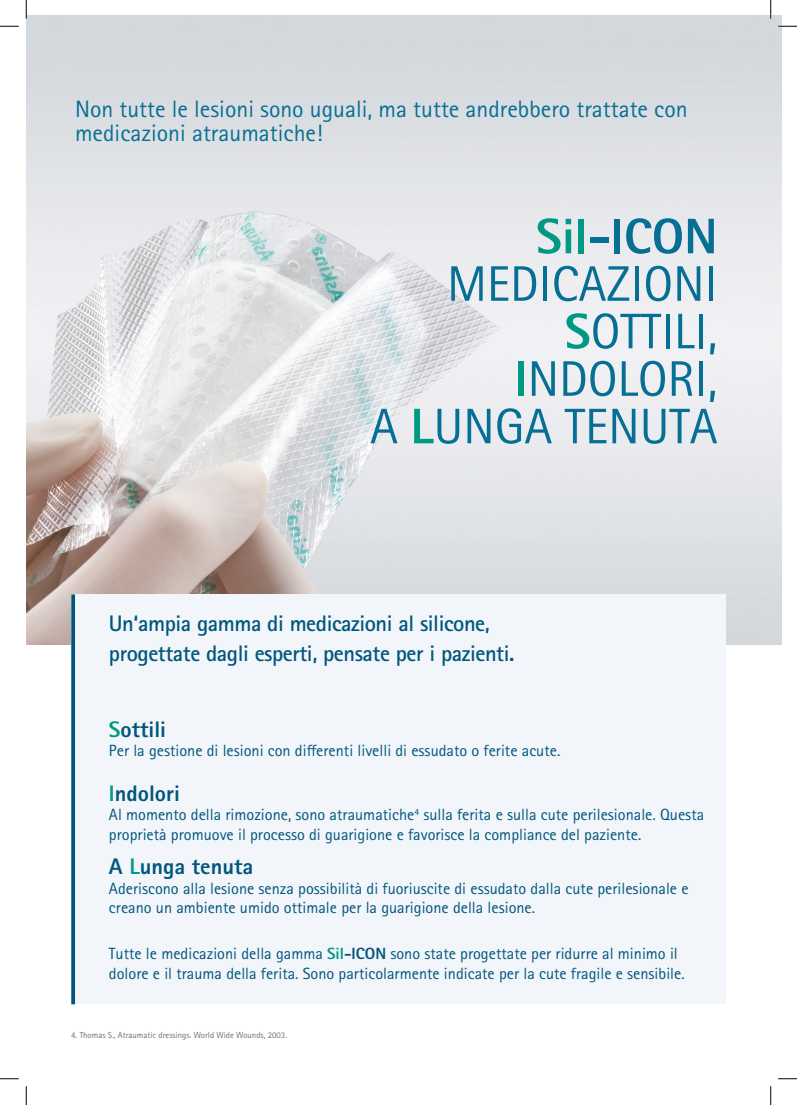
<style>
.page{position:relative;width:797px;height:1105px;background:#fff}
.page>*{position:absolute;margin:0;border:0;box-sizing:border-box;transform-origin:0 0}
.Titre_niv_1{font:50px "Rotis Sans Serif Pro";color:#076f94}
.Titre_niv_1-2{font:800 50px "Rotis Sans Serif Pro";color:#076f94}
.Titre_niv_1-3{font:23.75px "Rotis Sans Serif Pro";color:#076f94}
.BBraun_Body_Copy{font:700 22.5px "Rotis Sans Serif Pro";letter-spacing:-.02em;color:#00567d}
.BBraun_Body_Copy-2{font:800 22.5px "Rotis Sans Serif Pro";color:#00567d}
.BBraun_Body_Copy-3{font:16.25px/19.5px "Rotis Sans Serif Pro";color:#00567d}
.Titre_niv_1-4{font:16.25px/19.5px "Rotis Sans Serif Pro";color:#00567d}
.Légende{font:8.75px "Rotis Sans Serif Pro";color:#70706f}
.s1{color:#009983}
.s2{font-weight:800;color:#009983}
.s3{font-weight:800}
</style>
<div class="page">
<img style="left:26px;top:16px;width:755px;height:629px">
<div style="left:71px;top:594px;width:654px;height:410px;background:#f2f5f9"></div>
<svg style="left:71px;top:594px;width:4px;height:410px;background:#116185"></svg>
<svg style="left:0;top:25px;width:19px;height:2px"></svg>
<svg style="left:778px;top:25px;width:19px;height:2px"></svg>
<svg style="left:0;top:1078px;width:19px;height:1px"></svg>
<svg style="left:778px;top:1078px;width:19px;height:1px"></svg>
<svg style="left:25px;top:0;width:2px;height:19px"></svg>
<svg style="left:25px;top:1086px;width:2px;height:19px"></svg>
<svg style="left:770px;top:0;width:1px;height:19px"></svg>
<svg style="left:770px;top:1086px;width:1px;height:19px"></svg>
<p class="Titre_niv_1-3" style="left:75px;top:95px;width:614px">Non tutte le lesioni sono uguali, ma tutte andrebbero trattate con</p>
<p class="Titre_niv_1-3" style="left:75px;top:119px;width:249px">medicazioni atraumatiche!</p>
<p class="Titre_niv_1-2" style="left:536px;top:205px;width:183px"><span class="s1">Sil</span>-ICON</p>
<p class="Titre_niv_1" style="left:447px;top:254px;width:272px">MEDICAZIONI</p>
<p class="Titre_niv_1" style="left:564px;top:302px;width:154px"><span class="s2">S</span>OTTILI,</p>
<p class="Titre_niv_1" style="left:514px;top:349px;width:204px"><span class="s2">I</span>NDOLORI,</p>
<p class="Titre_niv_1" style="left:370px;top:397px;width:349px">A <span class="s2">L</span>UNGA TENUTA</p>
<p class="BBraun_Body_Copy" style="left:109px;top:609px;width:382px">Un‘ampia gamma di medicazioni al silicone,</p>
<p class="BBraun_Body_Copy" style="left:109px;top:640px;width:407px">progettate dagli esperti, pensate per i pazienti.</p>
<p class="BBraun_Body_Copy-2" style="left:109px;top:715px;width:59px"><span class="s1">S</span>ottili</p>
<p class="BBraun_Body_Copy-3" style="left:109px;top:741px;width:453px">Per la gestione di lesioni con differenti livelli di essudato o ferite acute.</p>
<p class="BBraun_Body_Copy-2" style="left:109px;top:779px;width:72px"><span class="s1">I</span>ndolori</p>
<p class="BBraun_Body_Copy-3" style="left:109px;top:805px;width:596px">Al momento della rimozione, sono atraumatiche<sup>4</sup> sulla ferita e sulla cute perilesionale. Questa proprietà promuove il processo di guarigione e favorisce la compliance del paziente.</p>
<p class="BBraun_Body_Copy-2" style="left:109px;top:852px;width:146px">A <span class="s1">L</span>unga tenuta</p>
<p class="BBraun_Body_Copy-3" style="left:109px;top:878px;width:581px">Aderiscono alla lesione senza possibilità di fuoriuscite di essudato dalla cute perilesionale e creano un ambiente umido ottimale per la guarigione della lesione.</p>
<p class="Titre_niv_1-4" style="left:109px;top:944px;width:577px">Tutte le medicazioni della gamma <span class="s2">Sil</span><span class="s3">-ICON</span> sono state progettate per ridurre al minimo il dolore e il trauma della ferita. Sono particolarmente indicate per la cute fragile e sensibile.</p>
<p class="Légende" style="left:71px;top:1030px;width:217px">4. Thomas S., Atraumatic dressings. World Wide Wounds, 2003.</p>
</div>
